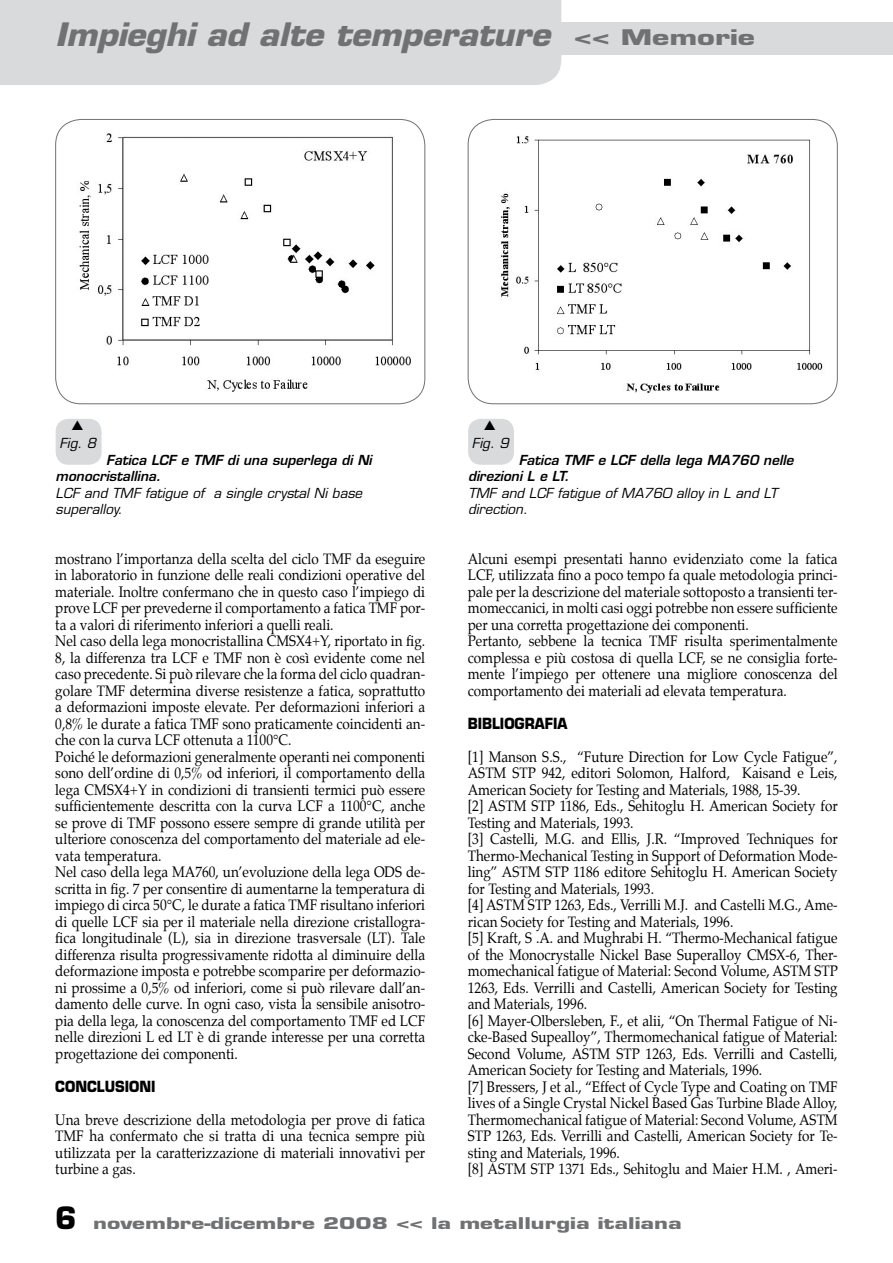
<style>
.page{position:relative;width:893px;height:1263px;background:#fff}
.page>*{position:absolute;margin:0;border:0;box-sizing:border-box;transform-origin:0 0}
.t1{font:italic 700 31.5px "Eurostile";letter-spacing:-.01em;color:#707173;scale:1.07 1}
.t2{font:700 30px "Eurostile";color:#000}
.t3{font:700 15.75px "Eurostile";color:#707173;scale:1.43 1}
.t4{font:15px/16.5px "Palatino";color:#000;scale:.9 1}
.t5{font:700 15px "Eurostile";color:#000;scale:.9 1}
.t6{font:italic 13.5px/16.5px "Eurostile";color:#000}
.t7{font:italic 600 13.5px/16.5px "Eurostile";color:#000}
.s1{font-style:normal;font-size:21px}
</style>
<div class="page">
<div style="left:0;top:22px;width:893px;height:33px;background:#d9dadb"></div>
<div style="left:0;top:0;width:561px;height:85px;background:#d9dadb"></div>
<img style="left:79px;top:133px;width:332px;height:259px">
<div style="left:55px;top:119px;width:370px;height:285px;border:1px solid #707173;border-radius:26px"></div>
<div style="left:56px;top:419px;width:46px;height:46px;background:#d9dadb;border-radius:13px"></div>
<img style="left:501px;top:136px;width:322px;height:257px">
<div style="left:468px;top:119px;width:370px;height:285px;border:1px solid #707173;border-radius:26px"></div>
<div style="left:468px;top:419px;width:46px;height:46px;background:#d9dadb;border-radius:13px"></div>
<h1 class="t1" style="left:55px;top:15px;width:655px">Impieghi ad alte temperature <span class="s1">&lt;&lt; Memorie</span></h1>
<p class="t6" style="left:59px;top:434px;width:38px">Fig. 8</p>
<p class="t7" style="left:56px;top:451px;width:318px;text-indent:51px">Fatica LCF e TMF di una superlega di Ni monocristallina.</p>
<p class="t6" style="left:56px;top:485px;width:308px">LCF and TMF fatigue of a single crystal Ni base superalloy.</p>
<p class="t4" style="left:55px;top:550px;width:413px">mostrano l’importanza della scelta del ciclo TMF da eseguire in laboratorio in funzione delle reali condizioni operative del materiale. Inoltre confermano che in questo caso l’impiego di prove LCF per prevederne il comportamento a fatica TMF por&shy;ta a valori di riferimento inferiori a quelli reali.<br>Nel caso della lega monocristallina CMSX4+Y, riportato in fig.<br>8, la differenza tra LCF e TMF non è così evidente come nel caso precedente. Si può rilevare che la forma del ciclo quadran&shy;golare TMF determina diverse resistenze a fatica, soprattutto a deformazioni imposte elevate. Per deformazioni inferiori a 0,8% le durate a fatica TMF sono praticamente coincidenti an&shy;che con la curva LCF ottenuta a 1100°C.<br>Poiché le deformazioni generalmente operanti nei componenti sono dell’ordine di 0,5% od inferiori, il comportamento della lega CMSX4+Y in condizioni di transienti termici può essere sufficientemente descritta con la curva LCF a 1100°C, anche se prove di TMF possono essere sempre di grande utilità per ulteriore conoscenza del comportamento del materiale ad ele&shy;vata temperatura.<br>Nel caso della lega MA760, un’evoluzione della lega ODS de&shy;scritta in fig. 7 per consentire di aumentarne la temperatura di impiego di circa 50°C, le durate a fatica TMF risultano inferiori di quelle LCF sia per il materiale nella direzione cristallogra&shy;fica longitudinale (L), sia in direzione trasversale (LT). Tale differenza risulta progressivamente ridotta al diminuire della deformazione imposta e potrebbe scomparire per deformazio&shy;ni prossime a 0,5% od inferiori, come si può rilevare dall’an&shy;damento delle curve. In ogni caso, vista la sensibile anisotro&shy;pia della lega, la conoscenza del comportamento TMF ed LCF nelle direzioni L ed LT è di grande interesse per una corretta progettazione dei componenti.</p>
<p class="t5" style="left:55px;top:1077px;width:113px">CONCLUSIONI</p>
<p class="t4" style="left:55px;top:1111px;width:413px;text-align:justify">Una breve descrizione della metodologia per prove di fatica TMF ha confermato che si tratta di una tecnica sempre più utilizzata per la caratterizzazione di materiali innovativi per turbine a gas.</p>
<p class="t6" style="left:472px;top:434px;width:38px">Fig. 9</p>
<p class="t7" style="left:468px;top:451px;width:327px;text-indent:51px">Fatica TMF e LCF della lega MA760 nelle direzioni L e LT.</p>
<p class="t6" style="left:468px;top:485px;width:311px">TMF and LCF fatigue of MA760 alloy in L and LT direction.</p>
<p class="t4" style="left:468px;top:550px;width:413px">Alcuni esempi presentati hanno evidenziato come la fatica LCF, utilizzata fino a poco tempo fa quale metodologia princi&shy;pale per la descrizione del materiale sottoposto a transienti ter&shy;momeccanici, in molti casi oggi potrebbe non essere sufficiente per una corretta progettazione dei componenti.<br>Pertanto, sebbene la tecnica TMF risulta sperimentalmente complessa e più costosa di quella LCF, se ne consiglia forte&shy;mente l’impiego per ottenere una migliore conoscenza del comportamento dei materiali ad elevata temperatura.</p>
<p class="t5" style="left:468px;top:714px;width:112px">BIBLIOGRAFIA</p>
<p class="t4" style="left:468px;top:748px;width:413px">[1] Manson S.S., “Future Direction for Low Cycle Fatigue”, ASTM STP 942, editori Solomon, Halford, Kaisand e Leis, American Society for Testing and Materials, 1988, 15-39.<br>[2] ASTM STP 1186, Eds., Sehitoglu H. American Society for Testing and Materials, 1993.<br>[3] Castelli, M.G. and Ellis, J.R. “Improved Techniques for Thermo-Mechanical Testing in Support of Deformation Mode&shy;ling” ASTM STP 1186 editore Sehitoglu H. American Society for Testing and Materials, 1993.<br>[4] ASTM STP 1263, Eds., Verrilli M.J. and Castelli M.G., Ame&shy;rican Society for Testing and Materials, 1996.<br>[5] Kraft, S .A. and Mughrabi H. “Thermo-Mechanical fatigue of the Monocrystalle Nickel Base Superalloy CMSX-6, Ther&shy;momechanical fatigue of Material: Second Volume, ASTM STP 1263, Eds. Verrilli and Castelli, American Society for Testing and Materials, 1996.<br>[6] Mayer-Olbersleben, F., et alii, “On Thermal Fatigue of Ni&shy;cke-Based Supealloy”, Thermomechanical fatigue of Material:<br>Second Volume, ASTM STP 1263, Eds. Verrilli and Castelli, American Society for Testing and Materials, 1996.<br>[7] Bressers, J et al., “Effect of Cycle Type and Coating on TMF lives of a Single Crystal Nickel Based Gas Turbine Blade Alloy, Thermomechanical fatigue of Material: Second Volume, ASTM STP 1263, Eds. Verrilli and Castelli, American Society for Te&shy;sting and Materials, 1996.<br>[8] ASTM STP 1371 Eds., Sehitoglu and Maier H.M. , Ameri-</p>
<h2 class="t2" style="left:55px;top:1199px;width:23px">6</h2>
<p class="t3" style="left:93px;top:1213px;width:413px">novembre-dicembre 2008 &lt;&lt; la metallurgia italiana</p>
</div>
